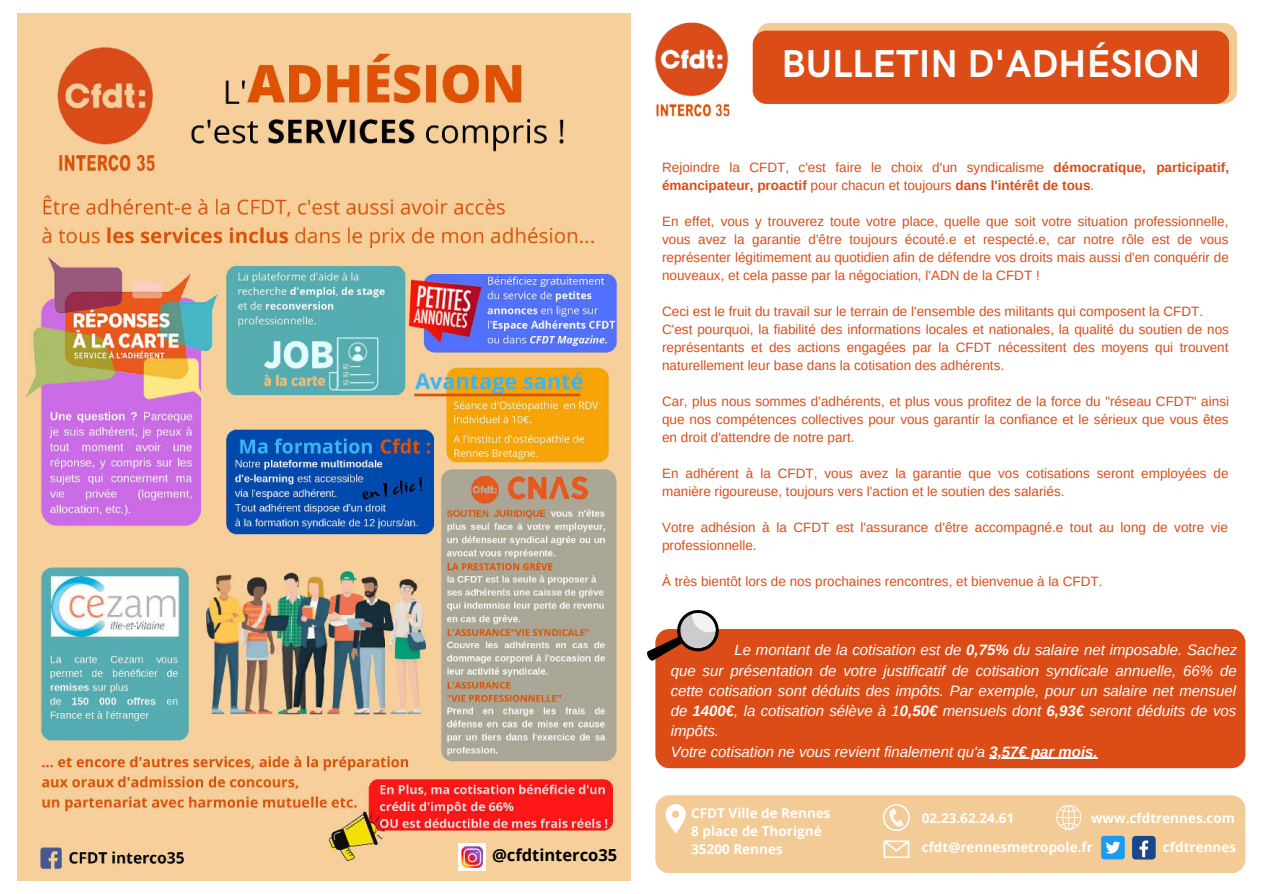
<style>
.page{position:relative;width:1263px;height:894px;background:#fff}
.page>*{position:absolute;margin:0;border:0;box-sizing:border-box;transform-origin:0 0}
.t1{font:700 39px "HK Grotesk";color:#fff}
.t2{font:700 16.5px "Open Sans";color:#000}
.t3{font:italic 15px/20.2px "Arimo";color:#fff}
.t4{font:13.5px/18px "Arimo";color:#dc4c17}
.t5{font:700 13.5px/18px "Open Sans";color:#fff}
.s1{font-weight:700}
</style>
<div class="page">
<img style="left:18px;top:13px;width:613px;height:867px">
<img style="left:654px;top:22px;width:76px;height:95px">
<div style="left:757px;top:23px;width:480px;height:81px;background:#f3cb97;border-radius:14px"></div>
<div style="left:753px;top:31px;width:476px;height:73px;background:#dc4c17;border-radius:14px"></div>
<div style="left:655px;top:628px;width:590px;height:140px;background:#dc4c17;border-radius:14px"></div>
<div style="left:655px;top:795px;width:590px;height:77px;background:#f3cb97;border-radius:14px"></div>
<svg style="left:665px;top:804px;width:21px;height:29px"></svg>
<svg style="left:883px;top:840px;width:26px;height:17px"></svg>
<svg style="left:883px;top:804px;width:27px;height:26px"></svg>
<div style="left:1132px;top:835px;width:24px;height:24px;background:#1a4789;border-radius:4px"></div>
<svg style="left:1139px;top:840px;width:9px;height:16px"></svg>
<svg style="left:647px;top:610px;width:75px;height:51px"></svg>
<img style="left:459px;top:842px;width:27px;height:27px">
<svg style="left:1056px;top:805px;width:26px;height:25px"></svg>
<div style="left:1101px;top:835px;width:24px;height:24px;background:#1d9bf0;border-radius:3px"></div>
<svg style="left:1106px;top:841px;width:14px;height:12px"></svg>
<hr style="left:989px;top:757px;width:109px;height:1px;background:#fff">
<p class="t2" style="left:492px;top:843px;width:127px">@cfdtinterco35</p>
<h1 class="t1" style="left:781px;top:35px;width:420px">BULLETIN D'ADHÉSION</h1>
<p class="t4" style="left:662px;top:158px;width:568px">Rejoindre la CFDT, c'est faire le choix d'un syndicalisme <span class="s1">démocratique, participatif, émancipateur, proactif</span> pour chacun et toujours <span class="s1">dans l'intérêt de tous</span>.</p>
<p class="t4" style="left:662px;top:212px;width:568px;text-align:justify">En effet, vous y trouverez toute votre place, quelle que soit votre situation professionnelle, vous avez la garantie d'être toujours écouté.e et respecté.e, car notre rôle est de vous représenter légitimement au quotidien afin de défendre vos droits mais aussi d'en conquérir de nouveaux, et cela passe par la négociation, l'ADN de la CFDT !</p>
<p class="t4" style="left:662px;top:302px;width:568px">Ceci est le fruit du travail sur le terrain de l'ensemble des militants qui composent la CFDT.<br>C'est pourquoi, la fiabilité des informations locales et nationales, la qualité du soutien de nos représentants et des actions engagées par la CFDT nécessitent des moyens qui trouvent naturellement leur base dans la cotisation des adhérents.</p>
<p class="t4" style="left:662px;top:392px;width:568px;text-align:justify">Car, plus nous sommes d'adhérents, et plus vous profitez de la force du "réseau CFDT" ainsi que nos compétences collectives pour vous garantir la confiance et le sérieux que vous êtes en droit d'attendre de notre part.</p>
<p class="t4" style="left:662px;top:464px;width:568px">En adhérent à la CFDT, vous avez la garantie que vos cotisations seront employées de manière rigoureuse, toujours vers l'action et le soutien des salariés.</p>
<p class="t4" style="left:662px;top:518px;width:567px">Votre adhésion à la CFDT est l'assurance d'être accompagné.e tout au long de votre vie professionnelle.</p>
<p class="t4" style="left:662px;top:572px;width:442px">À très bientôt lors de nos prochaines rencontres, et bienvenue à la CFDT.</p>
<p class="t3" style="left:671px;top:639px;width:568px;text-indent:64px">Le montant de la cotisation est de <span class="s1">0,75%</span> du salaire net imposable. Sachez que sur présentation de votre justificatif de cotisation syndicale annuelle, 66% de cette cotisation sont déduits des impôts. Par exemple, pour un salaire net mensuel de <span class="s1">1400€</span>, la cotisation sélève à 1<span class="s1">0,50€</span> mensuels dont <span class="s1">6,93€</span> seront déduits de vos impôts.<br>Votre cotisation ne vous revient finalement qu'a <span class="s1">3,57€ par mois.</span></p>
<p class="t5" style="left:691px;top:803px;width:141px">CFDT Ville de Rennes<br>8 place de Thorigné<br>35200 Rennes</p>
<p class="t5" style="left:922px;top:802px;width:173px;line-height:29.4px">02.23.62.24.61 cfdt@rennesmetropole.fr</p>
<p class="t5" style="left:1091px;top:802px;width:147px;line-height:29.4px;text-align:right">www.cfdtrennes.com cfdtrennes</p>
</div>
